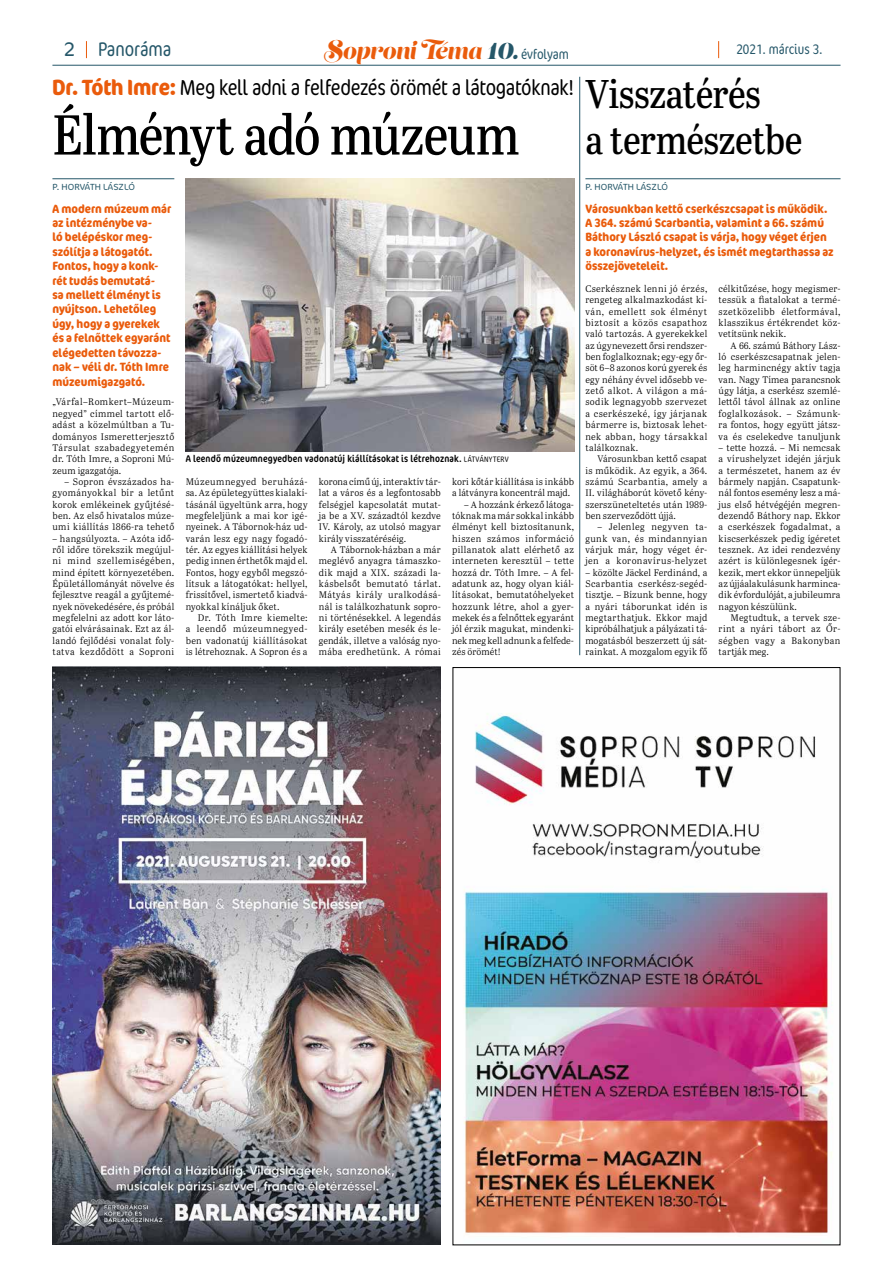
<style>
.page{position:relative;width:893px;height:1276px;background:#fff}
.page>*{position:absolute;margin:0;border:0;box-sizing:border-box;transform-origin:0 0}
.t1{font:56px "Abril Titling Cnd";letter-spacing:-.03em;color:#000}
.t2{font:40px/46.4px "Abril Titling Cnd";letter-spacing:-.015em;color:#000}
.t3{font:23px "Lust Script";color:#ea5b0b}
.t4{font:300 condensed 22px "Cocon Pro";letter-spacing:-.015em;color:#000}
.t5{font:300 condensed 20px "Cocon Pro";color:#255769}
.t6{font:300 20px "Cocon Pro";color:#255769}
.t7{font:300 condensed 14px "Cocon Pro";color:#255769}
.t8{font:700 condensed 12px/14.4px "Cocon Pro";color:#ea5b0b}
.t9{font:condensed 10px "Cocon Pro";letter-spacing:.015em;color:#000}
.t10{font:9.5px/11.3px "Abril Text Lt";letter-spacing:.02em;color:#000;text-align:justify}
.t11{font:300 9px "Cocon Pro";letter-spacing:.01em;color:#255769}
.s1{font-size:26.7px}
.s2{color:#255769}
.s3{font-weight:700;color:#ea5b0b}
.s4{font-weight:300;font-size:8px}
</style>
<div class="page">
<svg style="left:86px;top:41px;width:1px;height:17px"></svg>
<svg style="left:718px;top:41px;width:1px;height:17px"></svg>
<hr style="left:52px;top:65px;width:788px;height:1px;background:#255769">
<hr style="left:52px;top:179px;width:122px;height:1px;background:#255769">
<img style="left:186px;top:179px;width:388px;height:272px">
<img style="left:52px;top:666px;width:389px;height:578px">
<img style="left:463px;top:713px;width:370px;height:521px">
<hr style="left:585px;top:179px;width:255px;height:1px;background:#255769">
<hr style="left:579px;top:77px;width:1px;height:578px;background:#255769">
<h3 class="t6" style="left:64px;top:36px;width:13px">2</h3>
<h3 class="t3" style="left:324px;top:36px;width:196px"><span class="s1">S</span>oproni Téma <span class="s2">10.</span></h3>
<h3 class="t7" style="left:736px;top:40px;width:88px">2021. március 3.</h3>
<h3 class="t5" style="left:98px;top:37px;width:75px">Panoráma</h3>
<h3 class="t7" style="left:521px;top:45px;width:49px">évfolyam</h3>
<h3 class="t4" style="left:52px;top:73px;width:523px"><span class="s3">Dr. Tóth Imre:</span> Meg kell adni a felfedezés örömét a látogatóknak!</h3>
<h1 class="t1" style="left:52px;top:94px;width:469px">Élményt adó múzeum</h1>
<p class="t11" style="left:52px;top:181px;width:84px">P. HORVÁTH LÁSZLÓ</p>
<p class="t8" style="left:52px;top:201px;width:120px">A modern múzeum már az intézménybe va-<br>ló belépéskor meg&shy;szólítja a látogatót.<br>Fontos, hogy a konk&shy;rét tudás bemutatá-<br>sa mellett élményt is nyújtson. Lehetőleg úgy, hogy a gyerekek és a felnőttek egyaránt elégedetten távozza&shy;nak – véli dr. Tóth Imre múzeumigazgató.</p>
<p class="t10" style="left:52px;top:396px;width:123px">„Várfal–Romkert–Múzeum&shy;negyed” címmel tartott elő&shy;adást a közelmúltban a Tu&shy;dományos Ismeretterjesztő Társulat szabadegyetemén dr. Tóth Imre, a Soproni Mú&shy;zeum igazgatója.</p>
<p class="t10" style="left:52px;top:475px;width:123px;text-indent:12px">– Sopron évszázados ha&shy;gyományokkal bír a letűnt korok emlékeinek gyűjtésé&shy;ben. Az első hivatalos múze&shy;umi kiállítás 1866-ra tehető</p>
<p class="t10" style="left:52px;top:532px;width:123px">– hangsúlyozta. – Azóta idő&shy;ről időre törekszik megújul&shy;ni mind szellemiségében, mind épített környezetében.<br>Épületállományát növelve és fejlesztve reagál a gyűjtemé&shy;nyek növekedésére, és próbál megfelelni az adott kor láto&shy;gatói elvárásainak. Ezt az ál&shy;landó fejlődési vonalat foly&shy;tatva kezdődött a Soproni</p>
<p class="t9" style="left:186px;top:452px;width:325px">A leendő múzeumnegyedben vadonatúj kiállításokat is létrehoznak. <span class="s4">LÁTVÁNYTERV</span></p>
<p class="t10" style="left:186px;top:475px;width:123px">Múzeumnegyed beruházá&shy;sa. Az épületegyüttes kialakí&shy;tásánál ügyeltünk arra, hogy megfeleljünk a mai kor igé&shy;nyeinek. A Tábornok-ház ud&shy;varán lesz egy nagy fogadó&shy;tér. Az egyes kiállítási helyek pedig innen érthetők majd el.<br>Fontos, hogy egyből megszó&shy;lítsuk a látogatókat: hellyel, frissítővel, ismertető kiadvá&shy;nyokkal kínáljuk őket.</p>
<p class="t10" style="left:186px;top:611px;width:123px;text-indent:12px">Dr. Tóth Imre kiemelte: a leendő múzeumnegyed&shy;ben vadonatúj kiállításokat is létrehoznak. A Sopron és a</p>
<p class="t10" style="left:319px;top:475px;width:123px">korona című új, interaktív tár&shy;lat a város és a legfontosabb felségjel kapcsolatát mutat&shy;ja be a XV. századtól kezdve IV. Károly, az utolsó magyar király visszatéréséig.</p>
<p class="t10" style="left:319px;top:543px;width:123px;text-indent:12px">A Tábornok-házban a már meglévő anyagra támaszko&shy;dik majd a XIX. századi la&shy;kásbelsőt bemutató tárlat.<br>Mátyás király uralkodásá&shy;nál is találkozhatunk sopro&shy;ni történésekkel. A legendás király esetében mesék és le&shy;gendák, illetve a valóság nyo&shy;mába eredhetünk. A római</p>
<p class="t10" style="left:452px;top:475px;width:123px">kori kőtár kiállítása is inkább a látványra koncentrál majd.</p>
<p class="t10" style="left:452px;top:498px;width:123px;text-indent:12px">– A hozzánk érkező látoga&shy;tóknak ma már sokkal inkább élményt kell biztosítanunk, hiszen számos információ pillanatok alatt elérhető az interneten keresztül – tette hozzá dr. Tóth Imre. – A fel&shy;adatunk az, hogy olyan kiál&shy;lításokat, bemutatóhelyeket hozzunk létre, ahol a gyer&shy;mekek és a felnőttek egyaránt jól érzik magukat, mindenki&shy;nek meg kell adnunk a felfede&shy;zés örömét!</p>
<h2 class="t2" style="left:585px;top:69px;width:218px">Visszatérés<br>a természetbe</h2>
<p class="t11" style="left:585px;top:181px;width:84px">P. HORVÁTH LÁSZLÓ</p>
<p class="t8" style="left:585px;top:201px;width:250px">Városunkban kettő cserkészcsapat is működik.<br>A 364. számú Scarbantia, valamint a 66. számú Báthory László csapat is várja, hogy véget érjen a koronavírus-helyzet, és ismét megtarthassa az összejöveteleit.</p>
<p class="t10" style="left:585px;top:283px;width:123px">Cserkésznek lenni jó érzés, rengeteg alkalmazkodást kí&shy;ván, emellett sok élményt biztosít a közös csapathoz való tartozás. A gyerekekkel az úgynevezett őrsi rendszer&shy;ben foglalkoznak; egy-egy őr&shy;söt 6–8 azonos korú gyerek és egy néhány évvel idősebb ve&shy;zető alkot. A világon a má&shy;sodik legnagyobb szervezet a cserkészeké, így járjanak bármerre is, biztosak lehet&shy;nek abban, hogy társakkal találkoznak.</p>
<p class="t10" style="left:585px;top:453px;width:123px;text-indent:12px">Városunkban kettő csapat is működik. Az egyik, a 364. számú Scarbantia, amely a II. világháborút követő kény&shy;szerszüneteltetés után 1989- ben szerveződött újjá.</p>
<p class="t10" style="left:585px;top:521px;width:123px;text-indent:12px">– Jelenleg negyven ta&shy;gunk van, és mindannyian várjuk már, hogy véget ér&shy;jen a koronavírus-helyzet</p>
<p class="t10" style="left:585px;top:566px;width:123px">– közölte Jäckel Ferdinánd, a Scarbantia cserkész-segéd&shy;tisztje. – Bízunk benne, hogy a nyári táborunkat idén is megtarthatjuk. Ekkor majd kipróbálhatjuk a pályázati tá&shy;mogatásból beszerzett új sát&shy;rainkat. A mozgalom egyik fő</p>
<p class="t10" style="left:719px;top:283px;width:123px">célkitűzése, hogy megismer&shy;tessük a fiatalokat a termé&shy;szetközelibb életformával, klasszikus értékrendet köz&shy;vetítsünk nekik.</p>
<p class="t10" style="left:719px;top:339px;width:123px;text-indent:12px">A 66. számú Báthory Lász&shy;ló cserkészcsapatnak jelen&shy;leg harmincnégy aktív tagja van. Nagy Tímea parancsnok úgy látja, a cserkész szemlé&shy;lettől távol állnak az online foglalkozások. – Számunk&shy;ra fontos, hogy együtt játsz&shy;va és cselekedve tanuljunk</p>
<p class="t10" style="left:719px;top:441px;width:123px">– tette hozzá. – Mi nemcsak a vírushelyzet idején járjuk a természetet, hanem az év bármely napján. Csapatunk&shy;nál fontos esemény lesz a má&shy;jus első hétvégéjén megren&shy;dezendő Báthory nap. Ekkor a cserkészek fogadalmat, a kiscserkészek pedig ígéretet tesznek. Az idei rendezvény azért is különlegesnek ígér&shy;kezik, mert ekkor ünnepeljük az újjáalakulásunk harminca&shy;dik évfordulóját, a jubileumra nagyon készülünk.</p>
<p class="t10" style="left:719px;top:611px;width:123px;text-indent:12px">Megtudtuk, a tervek sze&shy;rint a nyári tábort az Őr&shy;ségben vagy a Bakonyban tartják meg.</p>
</div>
